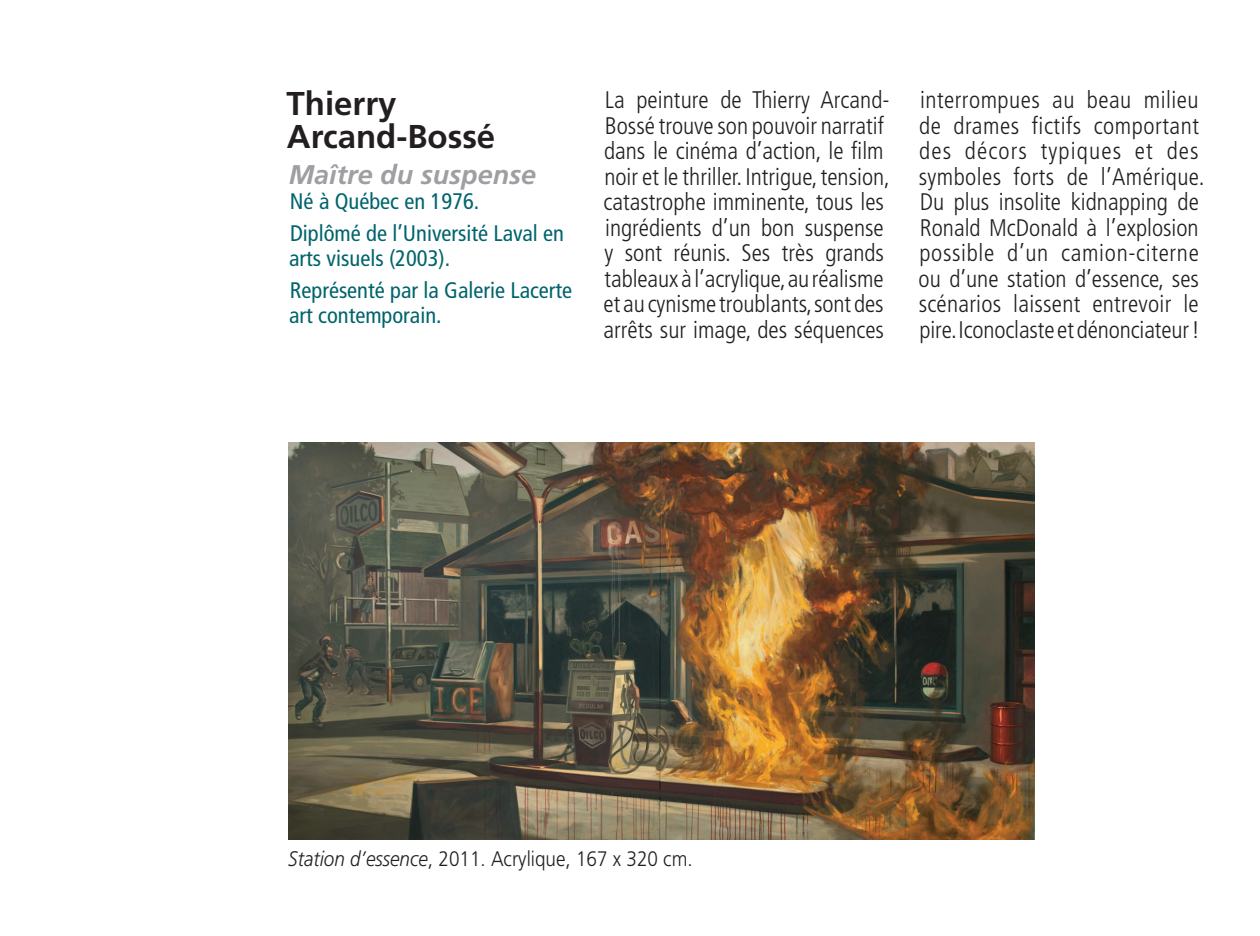
<style>
.page{position:relative;width:1260px;height:936px;background:#fff}
.page>*{position:absolute;margin:0;border:0;box-sizing:border-box;transform-origin:0 0}
.t1{font:700 33px/33px "Frutiger";color:#231f20}
.t2{font:italic 700 27px "Frutiger";color:#9d9fa2}
.t3{font:300 condensed 24px/25.5px "Frutiger";color:#231f20}
.ARTI_légende{font:condensed 22.5px/25.5px "Frutiger";color:#01646c}
.t4{font:300 21px "Frutiger";color:#231f20;scale:.9 1}
.s1{font-style:italic}
</style>
<div class="page">
<img style="left:288px;top:443px;width:746px;height:397px">
<p class="t1" style="left:287px;top:87px;width:210px">Thierry<br>Arcand-Bossé</p>
<p class="t2" style="left:289px;top:159px;width:249px">Maître du suspense</p>
<p class="ARTI_légende" style="left:290px;top:189px;width:191px">Né à Québec en 1976.</p>
<p class="ARTI_légende" style="left:289px;top:221px;width:276px">Diplômé de l’Université Laval en arts visuels (2003).</p>
<p class="ARTI_légende" style="left:289px;top:278px;width:285px">Représenté par la Galerie Lacerte art contemporain.</p>
<p class="t3" style="left:604px;top:87px;width:288px">La peinture de Thierry Arcand-Bossé trouve son pouvoir narratif dans le cinéma d’action, le film noir et le thriller. Intrigue, tension, catastrophe imminente, tous les ingrédients d’un bon suspense y sont réunis. Ses très grands tableaux à l’acrylique, au réalisme et au cynisme troublants, sont des arrêts sur image, des séquences</p>
<p class="t3" style="left:919px;top:87px;width:287px">interrompues au beau milieu de drames fictifs comportant des décors typiques et des symboles forts de l’Amérique.<br>Du plus insolite kidnapping de<br>Ronald McDonald à l’explosion possible d’un camion-citerne ou d’une station d’essence, ses scénarios laissent entrevoir le pire. Iconoclaste et dénonciateur!</p>
<p class="t4" style="left:288px;top:846px;width:451px"><span class="s1">Station d’essence</span>, 2011. Acrylique, 167 x 320 cm.</p>
</div>
